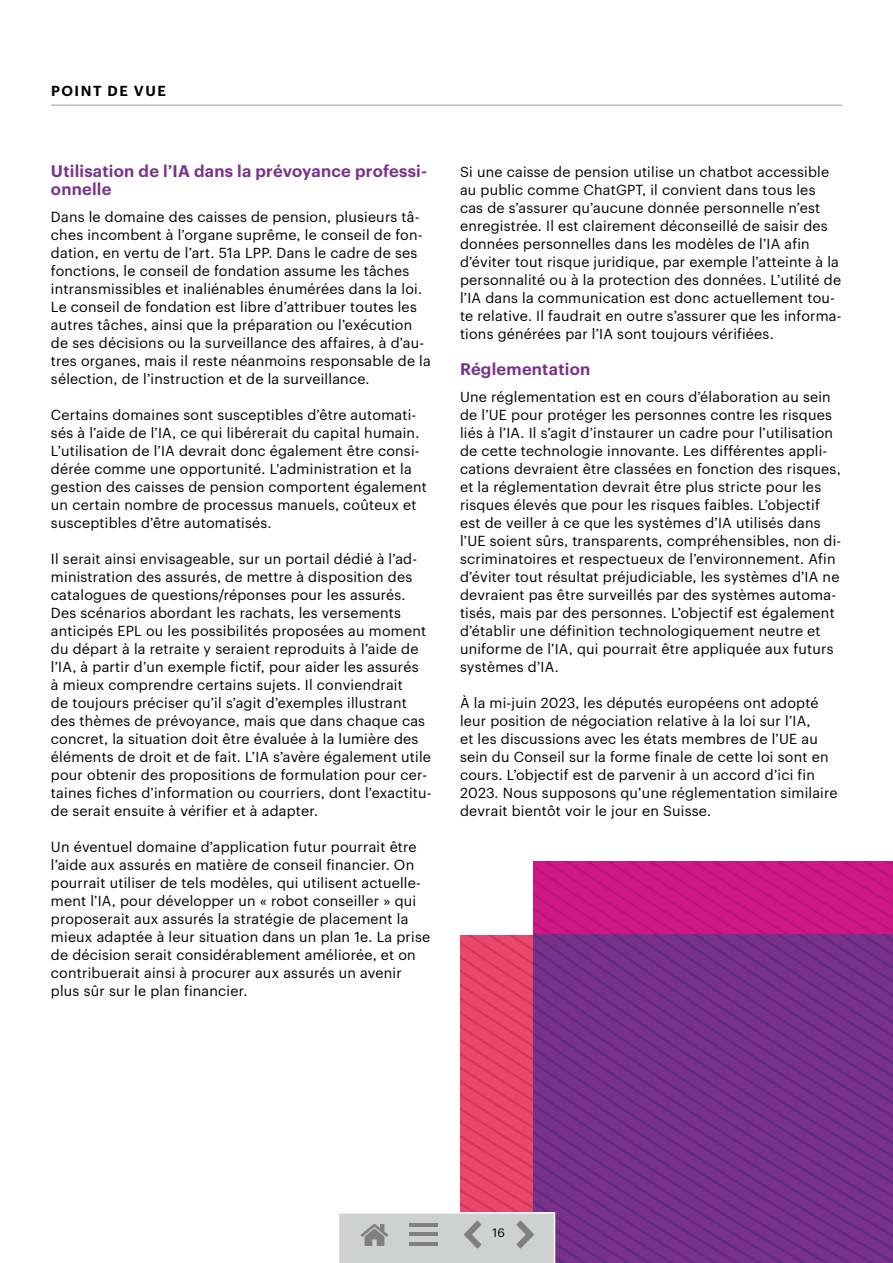
<style>
.page{position:relative;width:893px;height:1263px;background:#fff}
.page>*{position:absolute;margin:0;border:0;box-sizing:border-box;transform-origin:0 0}
.t1{font:600 16.5px/18px "Graphik";letter-spacing:.015em;color:#78328a}
.t2{font:14.25px/18px "Graphik";letter-spacing:.015em;color:#000}
.t3{font:600 14.25px "Graphik";letter-spacing:.105em;color:#000}
.t4{font:12px "Graphik";color:#000}
</style>
<div class="page">
<hr style="left:51px;top:105px;width:791px;height:1px;background:#9c9d9d">
<svg style="left:339px;top:861px;width:554px;height:402px"></svg>
<p class="t3" style="left:51px;top:80px;width:116px">POINT DE VUE</p>
<p class="t1" style="left:51px;top:160px;width:378px">Utilisation de l’IA dans la prévoyance professi&shy;onnelle</p>
<p class="t2" style="left:51px;top:207px;width:381px">Dans le domaine des caisses de pension, plusieurs tâ&shy;ches incombent à l’organe suprême, le conseil de fon&shy;dation, en vertu de l’art. 51a LPP. Dans le cadre de ses fonctions, le conseil de fondation assume les tâches intransmissibles et inaliénables énumérées dans la loi.<br>Le conseil de fondation est libre d’attribuer toutes les autres tâches, ainsi que la préparation ou l’exécution de ses décisions ou la surveillance des affaires, à d’au&shy;tres organes, mais il reste néanmoins responsable de la sélection, de l’instruction et de la surveillance.</p>
<p class="t2" style="left:51px;top:405px;width:377px">Certains domaines sont susceptibles d’être automati&shy;sés à l’aide de l’IA, ce qui libérerait du capital humain.<br>L’utilisation de l’IA devrait donc également être consi&shy;dérée comme une opportunité. L'administration et la gestion des caisses de pension comportent également un certain nombre de processus manuels, coûteux et susceptibles d’être automatisés.</p>
<p class="t2" style="left:51px;top:549px;width:382px">Il serait ainsi envisageable, sur un portail dédié à l’ad&shy;ministration des assurés, de mettre à disposition des catalogues de questions/réponses pour les assurés.<br>Des scénarios abordant les rachats, les versements anticipés EPL ou les possibilités proposées au moment du départ à la retraite y seraient reproduits à l’aide de l’IA, à partir d’un exemple fictif, pour aider les assurés<br>à mieux comprendre certains sujets. Il conviendrait<br>de toujours préciser qu’il s’agit d’exemples illustrant des thèmes de prévoyance, mais que dans chaque cas concret, la situation doit être évaluée à la lumière des éléments de droit et de fait. L’IA s’avère également utile pour obtenir des propositions de formulation pour cer&shy;taines fiches d’information ou courriers, dont l’exactitu&shy;de serait ensuite à vérifier et à adapter.</p>
<p class="t2" style="left:51px;top:837px;width:381px">Un éventuel domaine d’application futur pourrait être l’aide aux assurés en matière de conseil financier. On pourrait utiliser de tels modèles, qui utilisent actuelle&shy;ment l’IA, pour développer un « robot conseiller » qui proposerait aux assurés la stratégie de placement la mieux adaptée à leur situation dans un plan 1e. La prise de décision serait considérablement améliorée, et on contribuerait ainsi à procurer aux assurés un avenir plus sûr sur le plan financier.</p>
<p class="t2" style="left:460px;top:162px;width:383px">Si une caisse de pension utilise un chatbot accessible au public comme ChatGPT, il convient dans tous les cas de s’assurer qu’aucune donnée personnelle n’est enregistrée. Il est clairement déconseillé de saisir des données personnelles dans les modèles de l’IA afin d’éviter tout risque juridique, par exemple l’atteinte à la personnalité ou à la protection des données. L’utilité de l’IA dans la communication est donc actuellement tou&shy;te relative. Il faudrait en outre s’assurer que les informa&shy;tions générées par l’IA sont toujours vérifiées.</p>
<p class="t1" style="left:460px;top:358px;width:132px">Réglementation</p>
<p class="t2" style="left:460px;top:387px;width:383px">Une réglementation est en cours d’élaboration au sein de l’UE pour protéger les personnes contre les risques liés à l’IA. Il s’agit d’instaurer un cadre pour l’utilisation de cette technologie innovante. Les différentes appli&shy;cations devraient être classées en fonction des risques, et la réglementation devrait être plus stricte pour les risques élevés que pour les risques faibles. L’objectif est de veiller à ce que les systèmes d’IA utilisés dans l’UE soient sûrs, transparents, compréhensibles, non di&shy;scriminatoires et respectueux de l’environnement. Afin d’éviter tout résultat préjudiciable, les systèmes d’IA ne devraient pas être surveillés par des systèmes automa&shy;tisés, mais par des personnes. L’objectif est également d’établir une définition technologiquement neutre et uniforme de l’IA, qui pourrait être appliquée aux futurs systèmes d’IA.</p>
<p class="t2" style="left:460px;top:693px;width:379px">À la mi-juin 2023, les députés européens ont adopté leur position de négociation relative à la loi sur l’IA,<br>et les discussions avec les états membres de l’UE au sein du Conseil sur la forme finale de cette loi sont en cours. L’objectif est de parvenir à un accord d’ici fin 2023. Nous supposons qu’une réglementation similaire devrait bientôt voir le jour en Suisse.</p>
<p class="t4" style="left:493px;top:1224px;width:14px">16</p>
</div>
